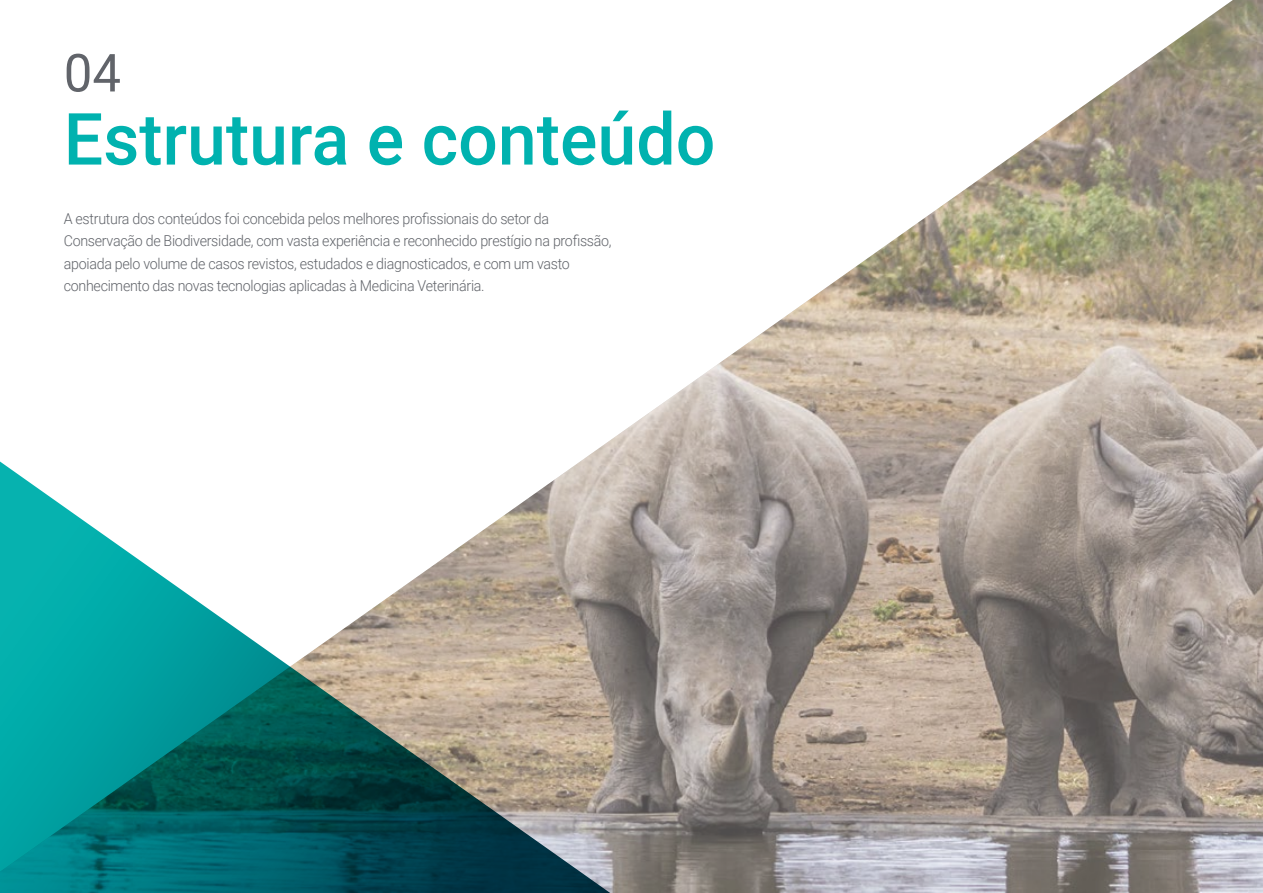
<style>
.page{position:relative;width:1263px;height:893px;background:#fff}
.page>*{position:absolute;margin:0;border:0;box-sizing:border-box;transform-origin:0 0}
.t1{font:500 72px "Roboto";color:#00b2af}
.t2{font:52.5px "Roboto";color:#61646a}
.t3{font:300 15px/22.5px "Roboto";letter-spacing:-.02em;color:#61646a;scale:.95 1}
</style>
<div class="page">
<img style="left:602px;top:0;width:661px;height:893px">
<svg style="left:0;top:446px;width:640px;height:447px"></svg>
<h2 class="t2" style="left:64px;top:36px;width:59px">04</h2>
<h1 class="t1" style="left:64px;top:89px;width:653px">Estrutura e conteúdo</h1>
<p class="t3" style="left:64px;top:207px;width:578px">A estrutura dos conteúdos foi concebida pelos melhores profissionais do setor da Conservação de Biodiversidade, com vasta experiência e reconhecido prestígio na profissão, apoiada pelo volume de casos revistos, estudados e diagnosticados, e com um vasto conhecimento das novas tecnologias aplicadas à Medicina Veterinária.</p>
</div>
